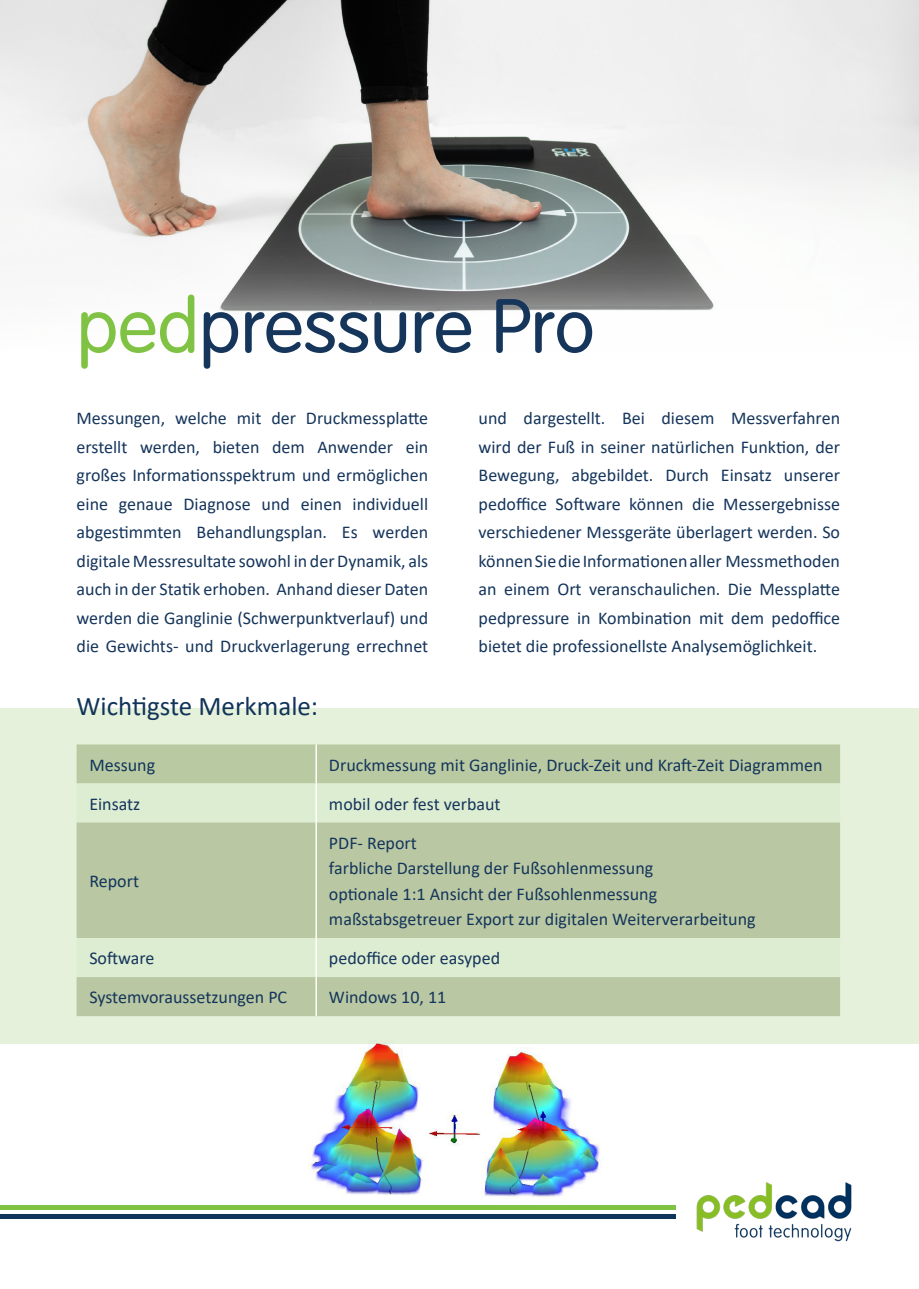
<style>
.page{position:relative;width:919px;height:1289px;background:#fff}
.page>*{position:absolute;margin:0;border:0;box-sizing:border-box;transform-origin:0 0}
.t1{font:300 75px "VAG Rounded";color:#15355b}
.t2{font:27px "Calibri";color:#113458}
.t3{font:18px/28.5px "Calibri";color:#15355b;text-align:justify}
.t4{font:18px "Calibri";color:#12355b}
.s1{color:#80c344}
</style>
<div class="page">
<img style="left:308px;top:1043px;width:298px;height:167px">
<img style="left:0;top:0;width:918px;height:321px">
<div style="left:0;top:708px;width:918px;height:335px;background:#e6f1db"></div>
<img style="left:696px;top:1182px;width:155px;height:59px">
<div style="left:0;top:1204px;width:675px;height:5px;background:#80c344"></div>
<hr style="left:0;top:1214px;width:675px;height:4px;background:#12355b">
<div style="left:77px;top:744px;width:763px;height:40px;background:#b9caa2"></div>
<div style="left:77px;top:822px;width:763px;height:116px;background:#b9c8a2"></div>
<div style="left:77px;top:977px;width:763px;height:39px;background:#b9c8a2"></div>
<hr style="left:315px;top:744px;width:2px;height:39px;background:#fff">
<hr style="left:315px;top:783px;width:2px;height:39px;background:#fff">
<hr style="left:315px;top:822px;width:2px;height:116px;background:#fff">
<hr style="left:315px;top:938px;width:2px;height:39px;background:#fff">
<hr style="left:315px;top:977px;width:2px;height:39px;background:#fff">
<p class="t1" style="left:77px;top:283px;width:519px"><span class="s1">ped</span>pressure Pro</p>
<p class="t3" style="left:77px;top:403px;width:353px">Messungen, welche mit der Druckmessplatte erstellt werden, bieten dem Anwender ein großes Informationsspektrum und ermöglichen eine genaue Diagnose und einen individuell abgestimmten Behandlungsplan. Es werden digitale Messresultate sowohl in der Dynamik, als auch in der Statik erhoben. Anhand dieser Daten werden die Ganglinie (Schwerpunktverlauf) und die Gewichts- und Druckverlagerung errechnet</p>
<p class="t3" style="left:478px;top:403px;width:363px">und dargestellt. Bei diesem Messverfahren wird der Fuß in seiner natürlichen Funktion, der Bewegung, abgebildet. Durch Einsatz unserer pedoffice Software können die Messergebnisse verschiedener Messgeräte überlagert werden. So können Sie die Informationen aller Messmethoden an einem Ort veranschaulichen. Die Messplatte pedpressure in Kombination mit dem pedoffice bietet die professionellste Analysemöglichkeit.</p>
<p class="t2" style="left:77px;top:687px;width:243px">Wichtigste Merkmale:</p>
<p class="t4" style="left:89px;top:752px;width:67px">Messung</p>
<p class="t3" style="left:329px;top:750px;width:495px">Druckmessung mit Ganglinie, Druck-Zeit und Kraft-Zeit Diagrammen</p>
<p class="t3" style="left:89px;top:789px;width:53px">Einsatz</p>
<p class="t3" style="left:329px;top:789px;width:173px">mobil oder fest verbaut</p>
<p class="t4" style="left:89px;top:868px;width:51px">Report</p>
<p class="t3" style="left:329px;top:828px;width:89px">PDF- Report</p>
<p class="t3" style="left:329px;top:853px;width:326px">farbliche Darstellung der Fußsohlenmessung</p>
<p class="t3" style="left:329px;top:879px;width:330px">optionale 1:1 Ansicht der Fußsohlenmessung</p>
<p class="t3" style="left:329px;top:904px;width:428px">maßstabsgetreuer Export zur digitalen Weiterverarbeitung</p>
<p class="t3" style="left:89px;top:943px;width:67px">Software</p>
<p class="t3" style="left:329px;top:943px;width:173px">pedoffice oder easyped</p>
<p class="t3" style="left:89px;top:982px;width:199px">Systemvoraussetzungen PC</p>
<p class="t3" style="left:329px;top:982px;width:119px">Windows 10, 11</p>
</div>
